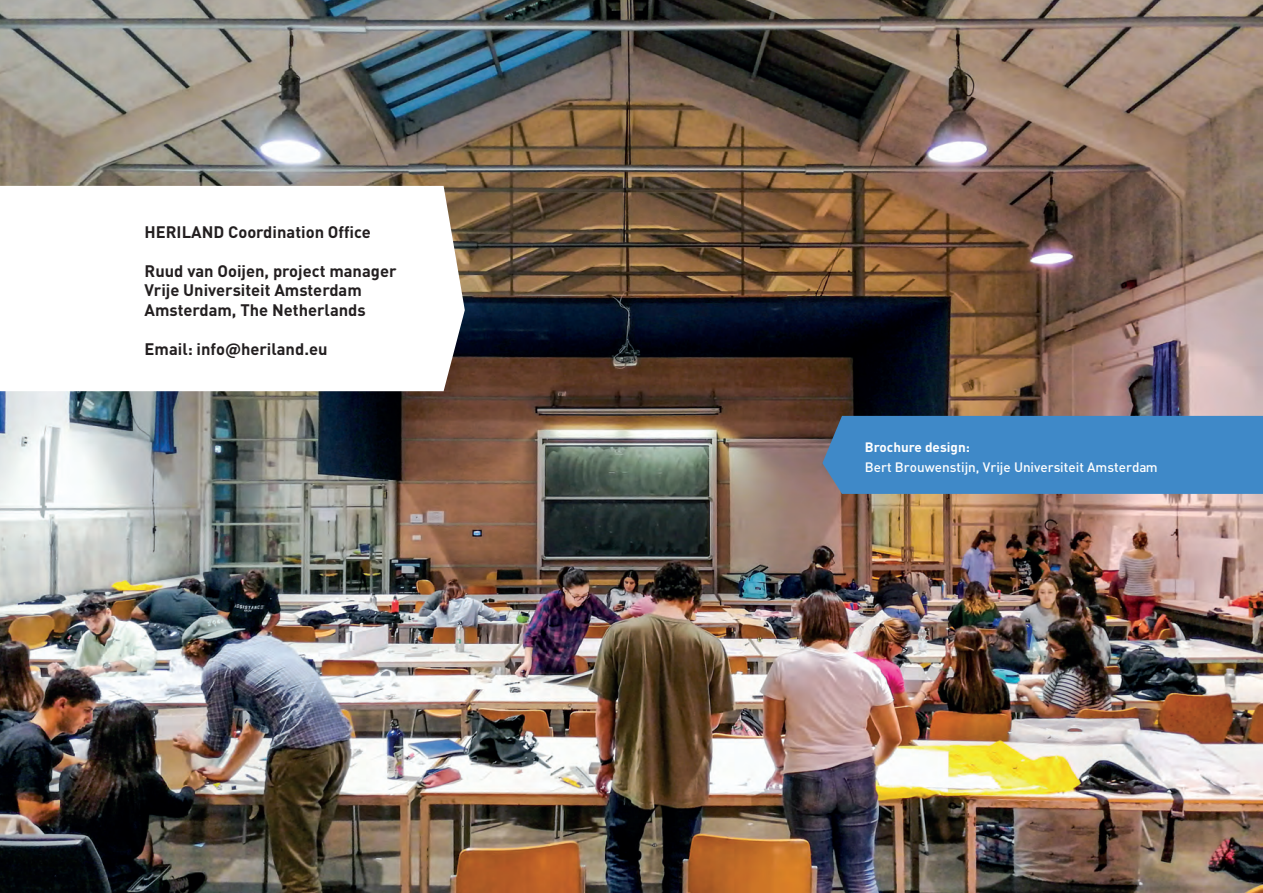
<style>
.page{position:relative;width:1263px;height:893px;background:#fff}
.page>*{position:absolute;margin:0;border:0;box-sizing:border-box;transform-origin:0 0}
.Platte_tekst{font:700 16.5px "DIN Pro";color:#231f20}
.Platte_tekst-2{font:500 13.5px "DIN Pro";color:#fff}
.Platte_tekst-3{font:700 13.5px "DIN Pro";color:#fff}
</style>
<div class="page">
<img style="left:0;top:0;width:1263px;height:893px">
<svg style="left:0;top:186px;width:465px;height:205px"></svg>
<div style="left:822px;top:416px;width:441px;height:78px;background:#3f89c8"></div>
<p class="Platte_tekst" style="left:145px;top:220px;width:228px">HERILAND Coordination Office</p>
<p class="Platte_tekst" style="left:145px;top:259px;width:254px">Ruud van Ooijen, project manager</p>
<p class="Platte_tekst" style="left:145px;top:279px;width:219px">Vrije Universiteit Amsterdam</p>
<p class="Platte_tekst" style="left:145px;top:298px;width:223px">Amsterdam, The Netherlands</p>
<p class="Platte_tekst" style="left:145px;top:337px;width:184px">Email: info@heriland.eu</p>
<p class="Platte_tekst-3" style="left:865px;top:438px;width:106px">Brochure design:</p>
<p class="Platte_tekst-2" style="left:865px;top:456px;width:294px">Bert Brouwenstijn, Vrije Universiteit Amsterdam</p>
</div>
